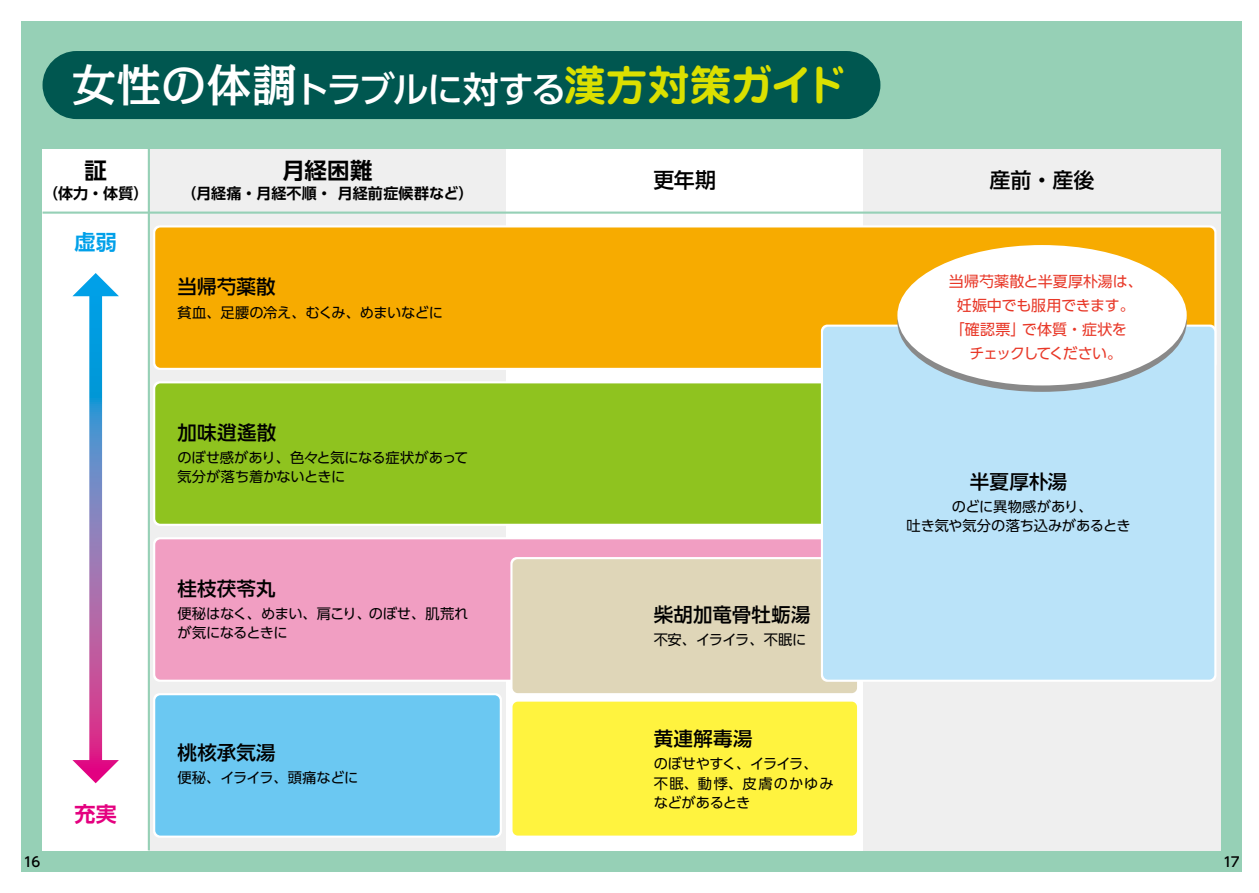
<style>
.page{position:relative;width:1259px;height:893px;background:#fff}
.page>*{position:absolute;margin:0;border:0;box-sizing:border-box;transform-origin:0 0}
.t1{font:500 36px "UD Shin Go Pro";letter-spacing:-.06em;color:#fff}
.t2{font:700 22.5px "UD Shin Go Pr 6 N De";color:#000}
.t3{font:500 21px "UD Shin Go Pr 6 N";letter-spacing:.005em;color:#000}
.t4{font:700 21px "UD Shin Go Pr 6 N De";color:#00a0e9}
.t5{font:700 21px "UD Shin Go Pr 6 N De";color:#e4007f}
.t6{font:500 19.5px "UD Shin Go Pr 6 N";letter-spacing:.01em;color:#000}
.t7{font:700 15px "UD Shin Go Pr 6 N De";letter-spacing:.01em;color:#000}
.t8{font:15px "UD Shin Go Pr 6 N";letter-spacing:-.01em;color:#e83828}
.t9{font:15px "UD Shin Go Pr 6 N";letter-spacing:.02em;color:#e83828}
.t10{font:15px "UD Shin Go Pr 6 N";letter-spacing:-.09em;color:#e83828}
.t11{font:14.25px/19.5px "UD Shin Go Pr 6 N";letter-spacing:-.02em;color:#000}
.t12{font:14.25px "UD Shin Go Pr 6 N";letter-spacing:-.045em;color:#000}
.t13{font:500 13.5px "UD Shin Go Pr 6 N";color:#000}
.s1{font-family:"Kakumin Pro";font-size:45px}
.s2{font-family:"Jun 501 Pro";font-weight:700;font-size:42px;color:#dbe000}
</style>
<div class="page">
<div style="left:21px;top:21px;width:1221px;height:851px;background:#96d0b6"></div>
<div style="left:43px;top:149px;width:106px;height:701px;background:#fff"></div>
<svg style="left:89px;top:296px;width:13px;height:464px;background:#7a7abb"></svg>
<svg style="left:72px;top:273px;width:47px;height:23px"></svg>
<svg style="left:72px;top:760px;width:47px;height:23px"></svg>
<div style="left:149px;top:149px;width:357px;height:701px;background:#efefef"></div>
<div style="left:506px;top:149px;width:357px;height:701px;background:#fff"></div>
<div style="left:863px;top:149px;width:357px;height:701px;background:#efefef"></div>
<hr style="left:43px;top:212px;width:1178px;height:2px;background:#96d0b6">
<hr style="left:148px;top:149px;width:2px;height:701px;background:#96d0b6">
<div style="left:153px;top:225px;width:1063px;height:145px;background:#fff;border-radius:6px"></div>
<div style="left:156px;top:229px;width:1057px;height:138px;background:#f7ab00;border-radius:4px"></div>
<div style="left:155px;top:227px;width:1059px;height:141px;border:2px solid #f7ab00;border-radius:4px"></div>
<div style="left:153px;top:693px;width:349px;height:145px;background:#fff;border-radius:6px"></div>
<div style="left:156px;top:696px;width:343px;height:138px;background:#6bc8f2;border-radius:4px"></div>
<div style="left:155px;top:695px;width:345px;height:141px;border:2px solid #6bc8f2;border-radius:4px"></div>
<div style="left:153px;top:381px;width:706px;height:145px;background:#fff;border-radius:6px"></div>
<div style="left:156px;top:384px;width:700px;height:139px;background:#8fc31f;border-radius:4px"></div>
<div style="left:155px;top:383px;width:702px;height:141px;border:2px solid #8fc31f;border-radius:4px"></div>
<div style="left:153px;top:537px;width:706px;height:145px;background:#fff;border-radius:6px"></div>
<div style="left:156px;top:540px;width:700px;height:139px;background:#f19ec2;border-radius:4px"></div>
<div style="left:155px;top:539px;width:702px;height:141px;border:2px solid #f19ec2;border-radius:4px"></div>
<div style="left:43px;top:51px;width:837px;height:68px;background:#005750;border-radius:34px"></div>
<div style="left:510px;top:557px;width:349px;height:138px;background:#fff;border-radius:6px"></div>
<div style="left:513px;top:560px;width:343px;height:132px;background:#dfd6b8;border-radius:4px"></div>
<div style="left:512px;top:559px;width:345px;height:134px;border:2px solid #dfd6b8;border-radius:4px"></div>
<svg style="left:510px;top:699px;width:349px;height:139px"></svg>
<div style="left:513px;top:703px;width:343px;height:131px;background:#fff33f;border-radius:4px"></div>
<div style="left:512px;top:702px;width:345px;height:134px;border:2px solid #fff33f;border-radius:4px"></div>
<div style="left:824px;top:328px;width:389px;height:351px;background:#bae3f9;border-radius:4px"></div>
<div style="left:823px;top:327px;width:391px;height:353px;border:2px solid #bae3f9;border-radius:4px"></div>
<svg style="left:897px;top:251px;width:289px;height:141px;background:#929494"></svg>
<div style="left:897px;top:245px;width:289px;height:140px;background:#fff;border-radius:50%"></div>
<h1 class="t1" style="left:71px;top:61px;width:778px"><span class="s1">女性の体調</span>トラブルに対する<span class="s2">漢方対策ガイド</span></h1>
<h2 class="t2" style="left:84px;top:152px;width:24px">証</h2>
<p class="t7" style="left:43px;top:182px;width:107px">（体力・体質）</p>
<h3 class="t4" style="left:75px;top:225px;width:44px">虚弱</h3>
<h2 class="t2" style="left:282px;top:152px;width:92px">月経困難</h2>
<p class="t7" style="left:181px;top:182px;width:294px">（月経痛・月経不順・ 月経前症候群など）</p>
<h3 class="t6" style="left:178px;top:271px;width:100px">当帰芍薬散</h3>
<p class="t11" style="left:178px;top:302px;width:267px">貧血、足腰の冷え、むくみ、めまいなどに</p>
<h3 class="t5" style="left:75px;top:797px;width:44px">充実</h3>
<h3 class="t6" style="left:178px;top:416px;width:100px">加味逍遙散</h3>
<p class="t11" style="left:178px;top:447px;width:292px">のぼせ感があり、色々と気になる症状があって気分が落ち着かないときに</p>
<h3 class="t6" style="left:178px;top:572px;width:100px">桂枝茯苓丸</h3>
<p class="t11" style="left:178px;top:603px;width:292px">便秘はなく、めまい、肩こり、のぼせ、肌荒れが気になるときに</p>
<h3 class="t6" style="left:178px;top:737px;width:100px">桃核承気湯</h3>
<p class="t11" style="left:178px;top:768px;width:182px">便秘、イライラ、頭痛などに</p>
<h3 class="t3" style="left:653px;top:163px;width:64px">更年期</h3>
<h3 class="t3" style="left:989px;top:163px;width:107px">産前・産後</h3>
<p class="t8" style="left:949px;top:269px;width:195px">当帰芍薬散と半夏厚朴湯は、</p>
<p class="t8" style="left:957px;top:293px;width:179px">妊娠中でも服用できます。</p>
<p class="t9" style="left:950px;top:317px;width:178px">「確認票」で体質・症状を</p>
<p class="t10" style="left:969px;top:341px;width:154px">チェックしてください。</p>
<h3 class="t6" style="left:970px;top:465px;width:99px">半夏厚朴湯</h3>
<h3 class="t6" style="left:654px;top:599px;width:158px">柴胡加竜骨牡蛎湯</h3>
<p class="t12" style="left:654px;top:628px;width:154px">不安、イライラ、不眠に</p>
<h3 class="t6" style="left:654px;top:723px;width:100px">黄連解毒湯</h3>
<p class="t11" style="left:654px;top:754px;width:181px">のぼせやすく、イライラ、不眠、動悸、皮膚のかゆみなどがあるとき</p>
<p class="t11" style="left:906px;top:496px;width:226px;text-align:center">のどに異物感があり、<br>吐き気や気分の落ち込みがあるとき</p>
<p class="t13" style="left:23px;top:851px;width:18px">16</p>
<p class="t13" style="left:1223px;top:851px;width:18px">17</p>
</div>
